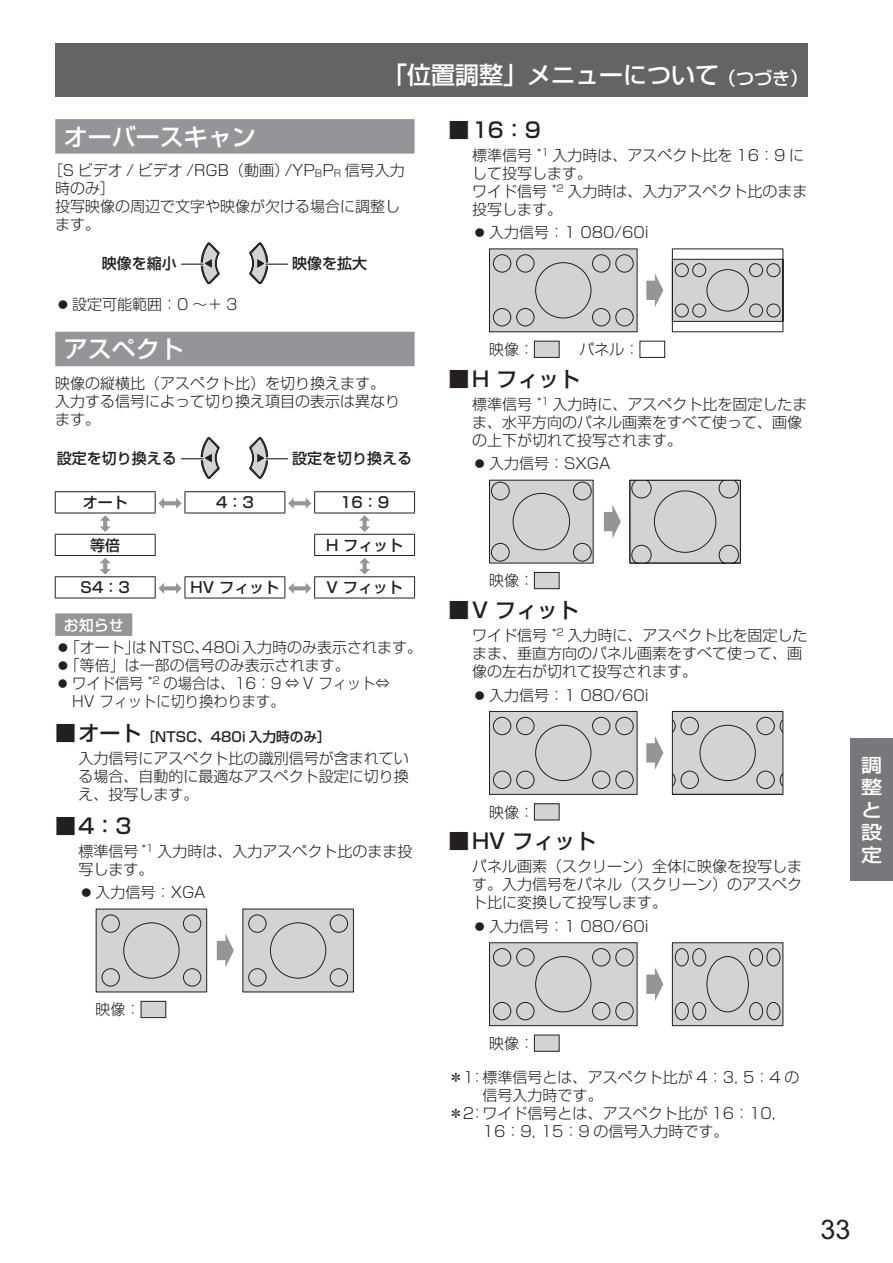
<style>
.page{position:relative;width:893px;height:1263px;background:#fff}
.page>*{position:absolute;margin:0;border:0;box-sizing:border-box;transform-origin:0 0}
.t1{font:27px "Arial";color:#231f20}
.t2{font:24px "Shin Go Pro Medium 90 msp RKSJ H";color:#fff}
.t3{font:21px "Shin Go Pro Medium 90 msp RKSJ H";color:#231f20}
.t4{font:18.45px/22.5px "Shin Go Pro Medium 90 msp RKSJ H";color:#fff;text-align:justify;scale:1.14 1}
.t5{font:15px/18px "Shin Go Pro Light 90 msp RKSJ H";color:#231f20}
.t6{font:15px "Shin Go Pro Medium 90 msp RKSJ H";color:#231f20}
.t7{font:15px "Shin Go Pro Light 90 msp RKSJ H";color:#231f20;scale:.95 1}
.t8{font:15px "Shin Go Pro Medium 90 msp RKSJ H";color:#fff}
.t9{font:13.65px "Shin Go Pro Medium 90 msp RKSJ H";color:#231f20}
.s1{font-size:18px}
.s2{font-size:9.75px}
.s3{font-size:21px}
</style>
<div class="page">
<div style="left:55px;top:43px;width:753px;height:54px;background:#636466"></div>
<div style="left:850px;top:739px;width:43px;height:142px;background:#77787b"></div>
<div style="left:55px;top:119px;width:360px;height:35px;background:#939598"></div>
<div style="left:55px;top:332px;width:360px;height:34px;background:#939598"></div>
<div style="left:55px;top:613px;width:77px;height:23px;background:#939598"></div>
<svg style="left:249px;top:243px;width:39px;height:41px"></svg>
<svg style="left:181px;top:243px;width:39px;height:41px"></svg>
<svg style="left:249px;top:437px;width:39px;height:42px"></svg>
<svg style="left:181px;top:437px;width:39px;height:42px"></svg>
<hr style="left:55px;top:491px;width:101px;height:1px;background:#231f20">
<svg style="left:55px;top:492px;width:1px;height:21px"></svg>
<hr style="left:185px;top:491px;width:100px;height:1px;background:#231f20">
<hr style="left:314px;top:491px;width:101px;height:1px;background:#231f20">
<svg style="left:414px;top:492px;width:1px;height:21px"></svg>
<hr style="left:55px;top:513px;width:101px;height:1px;background:#231f20">
<hr style="left:185px;top:513px;width:100px;height:1px;background:#231f20">
<hr style="left:314px;top:513px;width:101px;height:1px;background:#231f20">
<hr style="left:55px;top:534px;width:101px;height:1px;background:#231f20">
<svg style="left:55px;top:535px;width:1px;height:20px"></svg>
<svg style="left:155px;top:535px;width:1px;height:20px"></svg>
<hr style="left:314px;top:534px;width:101px;height:1px;background:#231f20">
<svg style="left:314px;top:535px;width:1px;height:20px"></svg>
<svg style="left:414px;top:535px;width:1px;height:20px"></svg>
<hr style="left:55px;top:555px;width:101px;height:1px;background:#231f20">
<hr style="left:314px;top:555px;width:101px;height:1px;background:#231f20">
<hr style="left:55px;top:576px;width:101px;height:1px;background:#231f20">
<svg style="left:55px;top:577px;width:1px;height:21px"></svg>
<hr style="left:185px;top:576px;width:100px;height:1px;background:#231f20">
<hr style="left:314px;top:576px;width:101px;height:1px;background:#231f20">
<svg style="left:414px;top:577px;width:1px;height:21px"></svg>
<hr style="left:55px;top:598px;width:101px;height:1px;background:#231f20">
<hr style="left:185px;top:598px;width:100px;height:1px;background:#231f20">
<hr style="left:314px;top:598px;width:101px;height:1px;background:#231f20">
<svg style="left:155px;top:492px;width:31px;height:21px"></svg>
<svg style="left:284px;top:492px;width:31px;height:21px"></svg>
<svg style="left:100px;top:515px;width:11px;height:17px"></svg>
<svg style="left:359px;top:515px;width:11px;height:17px"></svg>
<svg style="left:100px;top:558px;width:11px;height:17px"></svg>
<svg style="left:359px;top:558px;width:11px;height:17px"></svg>
<svg style="left:155px;top:577px;width:31px;height:21px"></svg>
<svg style="left:284px;top:577px;width:31px;height:21px"></svg>
<svg style="left:96px;top:909px;width:111px;height:83px;background:#c4c6c7"></svg>
<svg style="left:217px;top:934px;width:17px;height:33px"></svg>
<svg style="left:242px;top:909px;width:112px;height:83px;background:#c5c7c7"></svg>
<div style="left:141px;top:1001px;width:25px;height:17px;background:#d1d3d4"></div>
<div style="left:141px;top:1001px;width:25px;height:17px;border:1px solid #231f20"></div>
<svg style="left:489px;top:248px;width:149px;height:85px;background:#c2c4c5"></svg>
<svg style="left:646px;top:274px;width:17px;height:33px"></svg>
<svg style="left:672px;top:248px;width:111px;height:84px"></svg>
<div style="left:534px;top:341px;width:25px;height:16px;background:#d1d3d4"></div>
<div style="left:534px;top:341px;width:25px;height:17px;border:1px solid #231f20"></div>
<div style="left:639px;top:341px;width:26px;height:17px;border:1px solid #231f20"></div>
<svg style="left:489px;top:480px;width:105px;height:84px;background:#c2c4c5"></svg>
<svg style="left:604px;top:505px;width:17px;height:34px"></svg>
<svg style="left:631px;top:482px;width:108px;height:80px;background:#c9cbcc"></svg>
<div style="left:629px;top:480px;width:112px;height:84px;border:1px solid #231f20"></div>
<div style="left:534px;top:572px;width:25px;height:17px;background:#d1d3d4"></div>
<div style="left:534px;top:572px;width:25px;height:17px;border:1px solid #231f20"></div>
<svg style="left:489px;top:711px;width:149px;height:84px;background:#c2c3c4"></svg>
<svg style="left:646px;top:736px;width:17px;height:34px"></svg>
<svg style="left:674px;top:713px;width:107px;height:80px;background:#c8cacb"></svg>
<div style="left:672px;top:711px;width:111px;height:84px;border:1px solid #231f20"></div>
<div style="left:534px;top:804px;width:25px;height:16px;background:#d1d3d4"></div>
<div style="left:534px;top:803px;width:25px;height:17px;border:1px solid #231f20"></div>
<svg style="left:489px;top:942px;width:149px;height:85px;background:#c2c4c5"></svg>
<svg style="left:646px;top:967px;width:17px;height:34px"></svg>
<svg style="left:672px;top:942px;width:111px;height:84px;background:#c1c2c3"></svg>
<div style="left:534px;top:1035px;width:25px;height:16px;background:#d1d3d4"></div>
<div style="left:534px;top:1035px;width:25px;height:17px;border:1px solid #231f20"></div>
<h2 class="t2" style="left:383px;top:66px;width:426px">「位置調整」メニューについて <span class="s1">（つづき）</span></h2>
<h2 class="t2" style="left:64px;top:128px;width:193px">オーバースキャン</h2>
<p class="t5" style="left:55px;top:164px;width:351px;text-indent:-7px">［S ビデオ / ビデオ /RGB（動画）/YP<span class="s2">B</span>P<span class="s2">R</span> 信号入力時のみ］<br>投写映像の周辺で文字や映像が欠ける場合に調整します。</p>
<p class="t6" style="left:102px;top:258px;width:76px">映像を縮小</p>
<p class="t6" style="left:292px;top:258px;width:76px">映像を拡大</p>
<p class="t5" style="left:72px;top:297px;width:167px">設定可能範囲：0 ～＋ 3</p>
<h2 class="t2" style="left:64px;top:340px;width:121px">アスペクト</h2>
<p class="t5" style="left:55px;top:376px;width:346px">映像の縦横比（アスペクト比）を切り換えます。入力する信号によって切り換え項目の表示は異なります。</p>
<p class="t6" style="left:57px;top:452px;width:121px">設定を切り換える</p>
<p class="t6" style="left:292px;top:452px;width:121px">設定を切り換える</p>
<p class="t6" style="left:83px;top:497px;width:46px">オート</p>
<p class="t6" style="left:216px;top:497px;width:39px">4：3</p>
<p class="t6" style="left:340px;top:497px;width:51px">16：9</p>
<p class="t6" style="left:90px;top:539px;width:31px">等倍</p>
<p class="t6" style="left:326px;top:539px;width:79px">H フィット</p>
<p class="t6" style="left:81px;top:582px;width:51px">S4：3</p>
<p class="t6" style="left:191px;top:582px;width:90px">HV フィット</p>
<p class="t6" style="left:326px;top:582px;width:78px">V フィット</p>
<p class="t8" style="left:64px;top:619px;width:61px">お知らせ</p>
<p class="t5" style="left:65px;top:640px;width:359px">「オート」はNTSC、480i入力時のみ表示されます。</p>
<p class="t5" style="left:65px;top:658px;width:286px">「等倍」は一部の信号のみ表示されます。</p>
<p class="t7" style="left:72px;top:678px;width:336px">ワイド信号 <sup>*2</sup> の場合は、16：9 ⇔ V フィット⇔</p>
<p class="t7" style="left:72px;top:696px;width:225px">HV フィットに切り換わります。</p>
<p class="t9" style="left:55px;top:732px;width:277px"><span class="s3">■オート</span>［NTSC、480i 入力時のみ］</p>
<p class="t5" style="left:79px;top:751px;width:331px;text-align:justify">入力信号にアスペクト比の識別信号が含まれている場合、自動的に最適なアスペクト設定に切り換え、投写します。</p>
<h3 class="t3" style="left:55px;top:818px;width:78px">■4：3</h3>
<p class="t5" style="left:79px;top:844px;width:335px">標準信号 <sup>*1</sup> 入力時は、入力アスペクト比のまま投写します。</p>
<p class="t5" style="left:96px;top:886px;width:111px">入力信号：XGA</p>
<p class="t5" style="left:96px;top:1003px;width:46px">映像：</p>
<h3 class="t3" style="left:449px;top:122px;width:94px">■16：9</h3>
<p class="t5" style="left:472px;top:148px;width:337px">標準信号 <sup>*1</sup> 入力時は、アスペクト比を 16：9 にして投写します。<br>ワイド信号 <sup>*2</sup> 入力時は、入力アスペクト比のまま投写します。</p>
<p class="t5" style="left:489px;top:225px;width:161px">入力信号：1 080/60i</p>
<p class="t5" style="left:489px;top:342px;width:46px">映像：</p>
<p class="t5" style="left:559px;top:342px;width:81px">　 パネル：</p>
<h3 class="t3" style="left:449px;top:371px;width:133px">■H フィット</h3>
<p class="t5" style="left:472px;top:397px;width:337px">標準信号 <sup>*1</sup> 入力時に、アスペクト比を固定したまま、水平方向のパネル画素をすべて使って、画像の上下が切れて投写されます。</p>
<p class="t5" style="left:489px;top:457px;width:123px">入力信号：SXGA</p>
<p class="t5" style="left:489px;top:574px;width:46px">映像：</p>
<h3 class="t3" style="left:449px;top:602px;width:132px">■V フィット</h3>
<p class="t5" style="left:472px;top:629px;width:337px">ワイド信号 <sup>*2</sup> 入力時に、アスペクト比を固定したまま、垂直方向のパネル画素をすべて使って、画像の左右が切れて投写されます。</p>
<p class="t5" style="left:489px;top:688px;width:161px">入力信号：1 080/60i</p>
<p class="t5" style="left:489px;top:805px;width:46px">映像：</p>
<h3 class="t3" style="left:449px;top:834px;width:149px">■HV フィット</h3>
<p class="t5" style="left:472px;top:860px;width:332px;text-align:justify">パネル画素（スクリーン）全体に映像を投写します。入力信号をパネル（スクリーン）のアスペクト比に変換して投写します。</p>
<p class="t5" style="left:489px;top:919px;width:161px">入力信号：1 080/60i</p>
<p class="t5" style="left:489px;top:1036px;width:46px">映像：</p>
<p class="t5" style="left:449px;top:1070px;width:352px">＊1：標準信号とは、アスペクト比が 4：3, 5：4 の</p>
<p class="t5" style="left:483px;top:1088px;width:121px">信号入力時です。</p>
<p class="t5" style="left:449px;top:1106px;width:329px">＊2：ワイド信号とは、アスペクト比が 16：10,</p>
<p class="t5" style="left:483px;top:1124px;width:247px">16：9, 15：9 の信号入力時です。</p>
<p class="t4" style="left:861px;top:756px;width:20px">調整と設定</p>
<h1 class="t1" style="left:820px;top:1214px;width:32px">33</h1>
</div>
